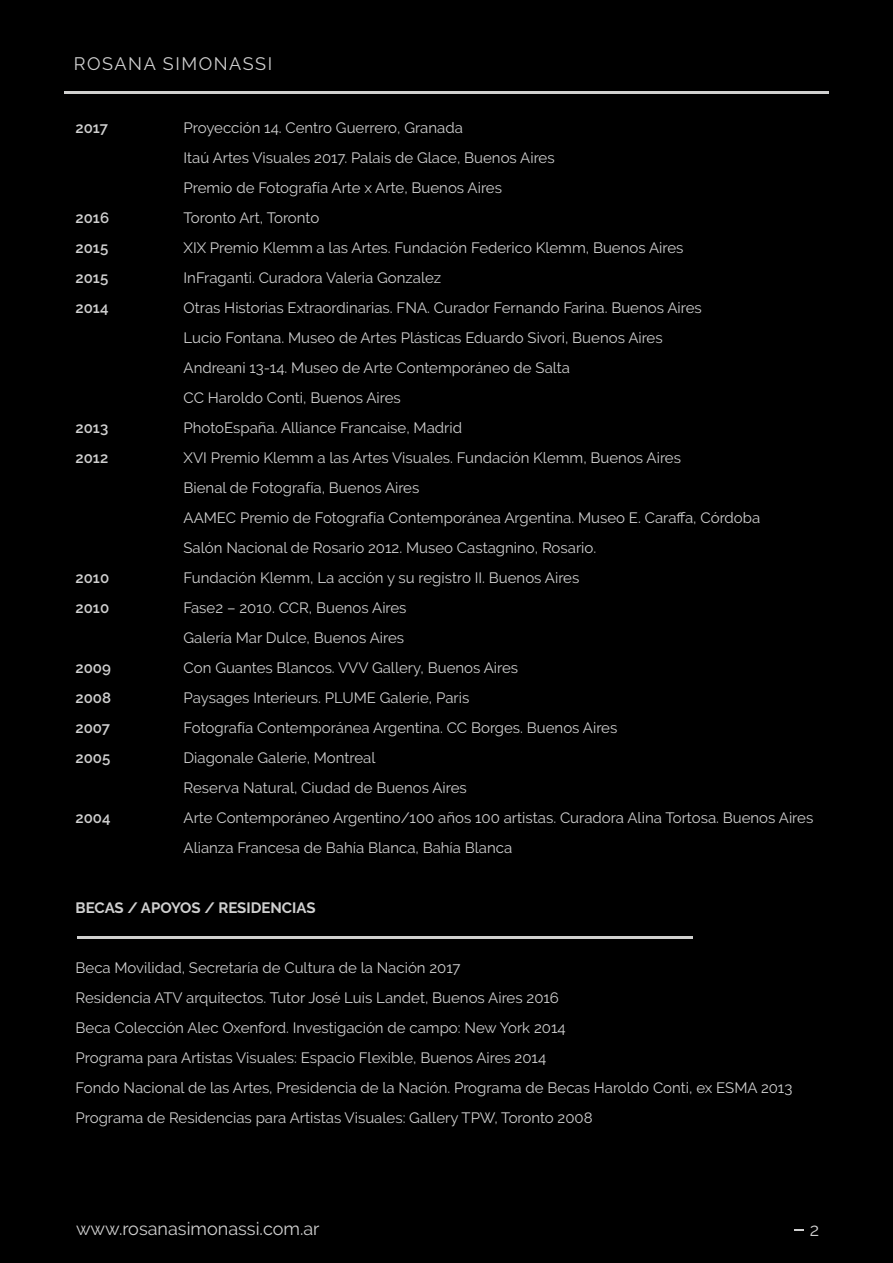
<style>
.page{position:relative;width:893px;height:1263px;background:#000}
.page>*{position:absolute;margin:0;border:0;box-sizing:border-box;transform-origin:0 0}
.t1{font:18px "Raleway";color:#d0d0d0}
.t2{font:18px "Raleway";letter-spacing:.085em;color:#d0d0d0}
.t3{font:15px/30px "Raleway";color:#d0d0d0}
.t4{font:600 15px "Raleway";color:#d0d0d0}
.t5{font:700 15px "Raleway";color:#d0d0d0}
</style>
<div class="page">
<hr style="left:64px;top:91px;width:764px;height:2px;background:#d0d0cf">
<hr style="left:77px;top:936px;width:615px;height:3px;background:#d0d0cf">
<p class="t2" style="left:74px;top:53px;width:200px">ROSANA SIMONASSI</p>
<p class="t4" style="left:76px;top:119px;width:34px">2017</p>
<p class="t3" style="left:184px;top:112px;width:373px">Proyección 14. Centro Guerrero, Granada<br>Itaú Artes Visuales 2017. Palais de Glace, Buenos Aires<br>Premio de Fotografía Arte x Arte, Buenos Aires</p>
<p class="t4" style="left:76px;top:209px;width:35px">2016</p>
<p class="t3" style="left:184px;top:202px;width:137px">Toronto Art, Toronto</p>
<p class="t4" style="left:76px;top:239px;width:34px">2015</p>
<p class="t3" style="left:184px;top:232px;width:501px">XIX Premio Klemm a las Artes. Fundación Federico Klemm, Buenos Aires</p>
<p class="t4" style="left:76px;top:269px;width:34px">2015</p>
<p class="t3" style="left:184px;top:262px;width:259px">InFraganti. Curadora Valeria Gonzalez</p>
<p class="t4" style="left:76px;top:299px;width:34px">2014</p>
<p class="t3" style="left:184px;top:292px;width:520px">Otras Historias Extraordinarias. FNA. Curador Fernando Farina. Buenos Aires Lucio Fontana. Museo de Artes Plásticas Eduardo Sivori, Buenos Aires Andreani 13-14. Museo de Arte Contemporáneo de Salta<br>CC Haroldo Conti, Buenos Aires</p>
<p class="t4" style="left:76px;top:419px;width:34px">2013</p>
<p class="t3" style="left:184px;top:412px;width:280px">PhotoEspaña. Alliance Francaise, Madrid</p>
<p class="t4" style="left:76px;top:449px;width:34px">2012</p>
<p class="t3" style="left:184px;top:442px;width:578px">XVI Premio Klemm a las Artes Visuales. Fundación Klemm, Buenos Aires<br>Bienal de Fotografía, Buenos Aires<br>AAMEC Premio de Fotografía Contemporánea Argentina. Museo E. Caraffa, Córdoba Salón Nacional de Rosario 2012. Museo Castagnino, Rosario.</p>
<p class="t4" style="left:76px;top:569px;width:35px">2010</p>
<p class="t3" style="left:184px;top:562px;width:397px">Fundación Klemm, La acción y su registro II. Buenos Aires</p>
<p class="t4" style="left:76px;top:599px;width:35px">2010</p>
<p class="t3" style="left:184px;top:592px;width:225px">Fase2 – 2010. CCR, Buenos Aires<br>Galería Mar Dulce, Buenos Aires</p>
<p class="t4" style="left:76px;top:659px;width:37px">2009</p>
<p class="t3" style="left:184px;top:652px;width:336px">Con Guantes Blancos. VVV Gallery, Buenos Aires</p>
<p class="t4" style="left:76px;top:689px;width:37px">2008</p>
<p class="t3" style="left:184px;top:682px;width:287px">Paysages Interieurs. PLUME Galerie, Paris</p>
<p class="t4" style="left:76px;top:719px;width:36px">2007</p>
<p class="t3" style="left:184px;top:712px;width:435px">Fotografía Contemporánea Argentina. CC Borges. Buenos Aires</p>
<p class="t4" style="left:76px;top:749px;width:36px">2005</p>
<p class="t3" style="left:184px;top:742px;width:285px">Diagonale Galerie, Montreal<br>Reserva Natural, Ciudad de Buenos Aires</p>
<p class="t4" style="left:76px;top:809px;width:37px">2004</p>
<p class="t3" style="left:184px;top:802px;width:631px">Arte Contemporáneo Argentino/100 años 100 artistas. Curadora Alina Tortosa. Buenos Aires<br>Alianza Francesa de Bahía Blanca, Bahía Blanca</p>
<p class="t5" style="left:76px;top:899px;width:242px">BECAS / APOYOS / RESIDENCIAS</p>
<p class="t3" style="left:76px;top:952px;width:718px">Beca Movilidad, Secretaría de Cultura de la Nación 2017<br>Residencia ATV arquitectos. Tutor José Luis Landet, Buenos Aires 2016<br>Beca Colección Alec Oxenford. Investigación de campo: New York 2014<br>Programa para Artistas Visuales: Espacio Flexible, Buenos Aires 2014<br>Fondo Nacional de las Artes, Presidencia de la Nación. Programa de Becas Haroldo Conti, ex ESMA 2013<br>Programa de Residencias para Artistas Visuales: Gallery TPW, Toronto 2008</p>
<p class="t1" style="left:76px;top:1218px;width:245px">www.rosanasimonassi.com.ar</p>
<p class="t1" style="left:810px;top:1219px;width:11px">2</p>
</div>
